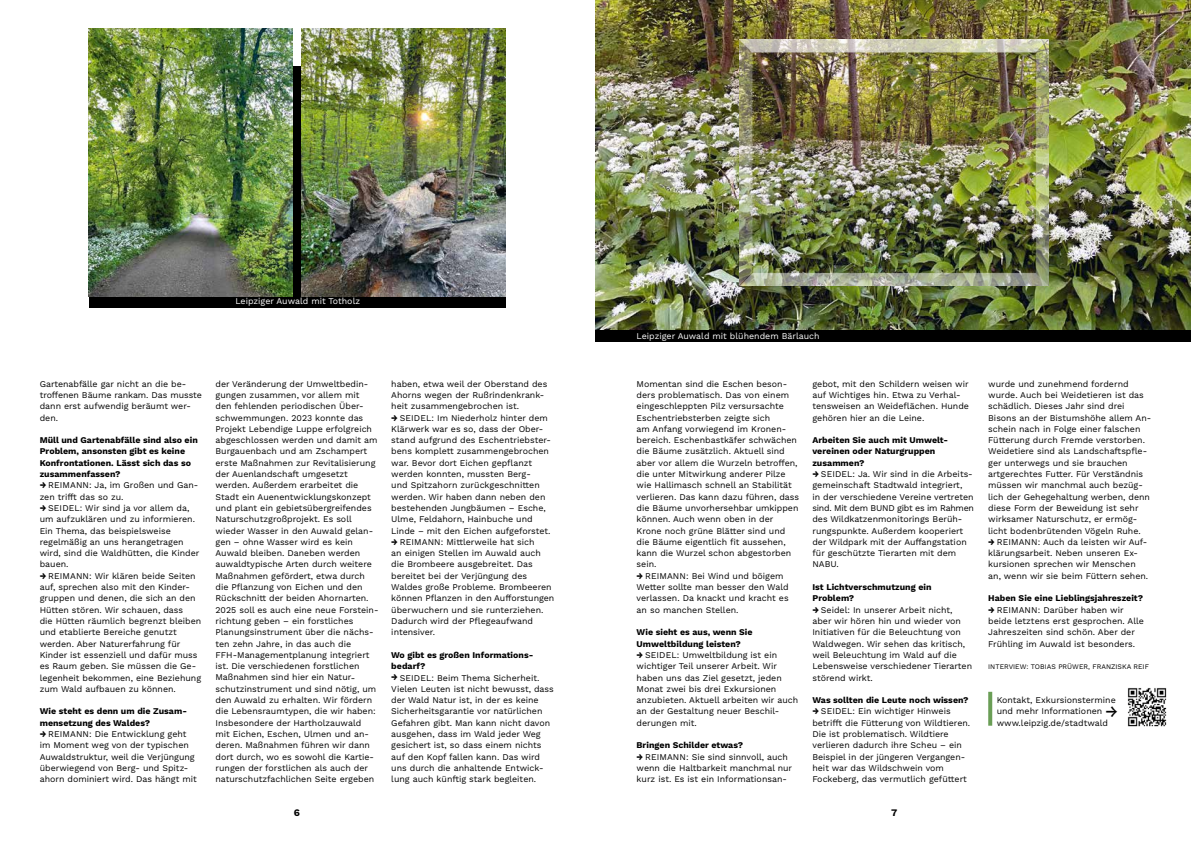
<style>
.page{position:relative;width:1191px;height:842px;background:#fff}
.page>*{position:absolute;margin:0;border:0;box-sizing:border-box;transform-origin:0 0}
.t1{font:700 10px "Work Sans";color:#000}
.t2{font:8.8px/11.3px "Work Sans";color:#000}
.t3{font:700 8.8px/11.3px "Work Sans";letter-spacing:.005em;color:#000}
.t4{font:8.8px "Work Sans";color:#fff}
.t5{font:7px "Work Sans";color:#000}
.s1{font-weight:700}
.s2{font-weight:500;font-size:16px}
</style>
<div class="page">
<img style="left:595px;top:0;width:596px;height:330px">
<img style="left:739px;top:39px;width:311px;height:247px">
<div style="left:89px;top:66px;width:416px;height:242px;background:#000"></div>
<img style="left:301px;top:28px;width:204px;height:268px">
<img style="left:89px;top:28px;width:203px;height:268px">
<div style="left:595px;top:330px;width:596px;height:11px;background:#000"></div>
<svg style="left:988px;top:692px;width:4px;height:34px"></svg>
<img style="left:1127px;top:688px;width:40px;height:39px">
<p class="t4" style="left:235px;top:296px;width:126px">Leipziger Auwald mit Totholz</p>
<p class="t4" style="left:636px;top:331px;width:184px">Leipziger Auwald mit blühendem Bärlauch</p>
<p class="t2" style="left:40px;top:378px;width:164px">Gartenabfälle gar nicht an die be&shy;troffenen Bäume rankam. Das musste dann erst aufwendig beräumt wer&shy;den.</p>
<p class="t3" style="left:40px;top:435px;width:160px">Müll und Gartenabfälle sind also ein<br>Problem, ansonsten gibt es keine<br>Konfrontationen. Lässt sich das so zusammenfassen?</p>
<p class="t2" style="left:40px;top:480px;width:160px"><span class="s1">→</span> REIMANN: Ja, im Großen und Gan&shy;zen trifft das so zu.</p>
<p class="t2" style="left:40px;top:503px;width:161px"><span class="s1">→</span> SEIDEL: Wir sind ja vor allem da, um aufzuklären und zu informieren.<br>Ein Thema, das beispielsweise regelmäßig an uns herangetragen wird, sind die Waldhütten, die Kinder bauen.</p>
<p class="t2" style="left:40px;top:570px;width:163px"><span class="s1">→</span> REIMANN: Wir klären beide Seiten auf, sprechen also mit den Kinder&shy;gruppen und denen, die sich an den Hütten stören. Wir schauen, dass<br>die Hütten räumlich begrenzt bleiben und etablierte Bereiche genutzt werden. Aber Naturerfahrung für Kinder ist essenziell und dafür muss es Raum geben. Sie müssen die Ge&shy;legenheit bekommen, eine Beziehung zum Wald aufbauen zu können.</p>
<p class="t3" style="left:40px;top:706px;width:149px">Wie steht es denn um die Zusam&shy;mensetzung des Waldes?</p>
<p class="t2" style="left:40px;top:729px;width:159px"><span class="s1">→</span> REIMANN: Die Entwicklung geht im Moment weg von der typischen Auwaldstruktur, weil die Verjüngung überwiegend von Berg- und Spitz&shy;ahorn dominiert wird. Das hängt mit</p>
<p class="t2" style="left:215px;top:378px;width:164px">der Veränderung der Umweltbedin&shy;gungen zusammen, vor allem mit<br>den fehlenden periodischen Über&shy;schwemmungen. 2023 konnte das Projekt Lebendige Luppe erfolgreich abgeschlossen werden und damit am Burgauenbach und am Zschampert erste Maßnahmen zur Revitalisierung der Auenlandschaft umgesetzt werden. Außerdem erarbeitet die Stadt ein Auenentwicklungskonzept und plant ein gebietsübergreifendes Naturschutzgroßprojekt. Es soll wieder Wasser in den Auwald gelan&shy;gen – ohne Wasser wird es kein Auwald bleiben. Daneben werden auwaldtypische Arten durch weitere Maßnahmen gefördert, etwa durch die Pflanzung von Eichen und den Rückschnitt der beiden Ahornarten.<br>2025 soll es auch eine neue Forstein&shy;richtung geben – ein forstliches Planungsinstrument über die nächs&shy;ten zehn Jahre, in das auch die FFH-Managementplanung integriert ist. Die verschiedenen forstlichen Maßnahmen sind hier ein Natur&shy;schutzinstrument und sind nötig, um den Auwald zu erhalten. Wir fördern die Lebensraumtypen, die wir haben:<br>Insbesondere der Hartholzauwald<br>mit Eichen, Eschen, Ulmen und an&shy;deren. Maßnahmen führen wir dann dort durch, wo es sowohl die Kartie&shy;rungen der forstlichen als auch der naturschutzfachlichen Seite ergeben</p>
<p class="t2" style="left:391px;top:378px;width:158px">haben, etwa weil der Oberstand des<br>Ahorns wegen der Rußrindenkrank&shy;heit zusammengebrochen ist.</p>
<p class="t2" style="left:391px;top:412px;width:161px"><span class="s1">→</span> SEIDEL: Im Niederholz hinter dem Klärwerk war es so, dass der Ober&shy;stand aufgrund des Eschentriebster&shy;bens komplett zusammengebrochen war. Bevor dort Eichen gepflanzt werden konnten, mussten Berg-<br>und Spitzahorn zurückgeschnitten werden. Wir haben dann neben den bestehenden Jungbäumen – Esche, Ulme, Feldahorn, Hainbuche und Linde – mit den Eichen aufgeforstet.</p>
<p class="t2" style="left:391px;top:537px;width:164px"><span class="s1">→</span> REIMANN: Mittlerweile hat sich<br>an einigen Stellen im Auwald auch die Brombeere ausgebreitet. Das bereitet bei der Verjüngung des<br>Waldes große Probleme. Brombeeren können Pflanzen in den Aufforstungen überwuchern und sie runterziehen.<br>Dadurch wird der Pflegeaufwand intensiver.</p>
<p class="t3" style="left:391px;top:650px;width:144px">Wo gibt es großen Informations&shy;bedarf?</p>
<p class="t2" style="left:391px;top:672px;width:164px"><span class="s1">→</span> SEIDEL: Beim Thema Sicherheit.<br>Vielen Leuten ist nicht bewusst, dass der Wald Natur ist, in der es keine Sicherheitsgarantie vor natürlichen Gefahren gibt. Man kann nicht davon ausgehen, dass im Wald jeder Weg gesichert ist, so dass einem nichts auf den Kopf fallen kann. Das wird uns durch die anhaltende Entwick&shy;lung auch künftig stark begleiten.</p>
<p class="t2" style="left:636px;top:378px;width:164px">Momentan sind die Eschen beson&shy;ders problematisch. Das von einem eingeschleppten Pilz versursachte Eschentriebsterben zeigte sich<br>am Anfang vorwiegend im Kronen&shy;bereich. Eschenbastkäfer schwächen die Bäume zusätzlich. Aktuell sind aber vor allem die Wurzeln betroffen, die unter Mitwirkung anderer Pilze wie Hallimasch schnell an Stabilität verlieren. Das kann dazu führen, dass die Bäume unvorhersehbar umkippen können. Auch wenn oben in der Krone noch grüne Blätter sind und die Bäume eigentlich fit aussehen, kann die Wurzel schon abgestorben sein.</p>
<p class="t2" style="left:636px;top:570px;width:153px"><span class="s1">→</span> REIMANN: Bei Wind und böigem<br>Wetter sollte man besser den Wald verlassen. Da knackt und kracht es an so manchen Stellen.</p>
<p class="t3" style="left:636px;top:627px;width:118px">Wie sieht es aus, wenn Sie<br>Umweltbildung leisten?</p>
<p class="t2" style="left:636px;top:650px;width:163px"><span class="s1">→</span> SEIDEL: Umweltbildung ist ein wichtiger Teil unserer Arbeit. Wir haben uns das Ziel gesetzt, jeden<br>Monat zwei bis drei Exkursionen anzubieten. Aktuell arbeiten wir auch an der Gestaltung neuer Beschil&shy;derungen mit.</p>
<p class="t3" style="left:636px;top:740px;width:108px">Bringen Schilder etwas?</p>
<p class="t2" style="left:636px;top:751px;width:157px"><span class="s1">→</span> REIMANN: Sie sind sinnvoll, auch wenn die Haltbarkeit manchmal nur kurz ist. Es ist ein Informationsan-</p>
<p class="t2" style="left:812px;top:378px;width:158px">gebot, mit den Schildern weisen wir auf Wichtiges hin. Etwa zu Verhal&shy;tensweisen an Weideflächen. Hunde gehören hier an die Leine.</p>
<p class="t3" style="left:812px;top:435px;width:137px">Arbeiten Sie auch mit Umwelt&shy;vereinen oder Naturgruppen zusammen?</p>
<p class="t2" style="left:812px;top:469px;width:163px"><span class="s1">→</span> SEIDEL: Ja. Wir sind in die Arbeits&shy;gemeinschaft Stadtwald integriert,<br>in der verschiedene Vereine vertreten sind. Mit dem BUND gibt es im Rahmen des Wildkatzenmonitorings Berüh&shy;rungspunkte. Außerdem kooperiert der Wildpark mit der Auffangstation für geschützte Tierarten mit dem<br>NABU.</p>
<p class="t3" style="left:812px;top:582px;width:121px">Ist Lichtverschmutzung ein<br>Problem?</p>
<p class="t2" style="left:812px;top:604px;width:161px"><span class="s1">→</span> Seidel: In unserer Arbeit nicht, aber wir hören hin und wieder von<br>Initiativen für die Beleuchtung von<br>Waldwegen. Wir sehen das kritisch, weil Beleuchtung im Wald auf die<br>Lebensweise verschiedener Tierarten störend wirkt.</p>
<p class="t3" style="left:812px;top:695px;width:158px">Was sollten die Leute noch wissen?</p>
<p class="t2" style="left:812px;top:706px;width:159px"><span class="s1">→</span> SEIDEL: Ein wichtiger Hinweis betrifft die Fütterung von Wildtieren.<br>Die ist problematisch. Wildtiere verlieren dadurch ihre Scheu – ein Beispiel in der jüngeren Vergangen&shy;heit war das Wildschwein vom Fockeberg, das vermutlich gefüttert</p>
<p class="t1" style="left:294px;top:807px;width:8px">6</p>
<p class="t1" style="left:891px;top:807px;width:8px">7</p>
<p class="t2" style="left:988px;top:378px;width:164px">wurde und zunehmend fordernd wurde. Auch bei Weidetieren ist das schädlich. Dieses Jahr sind drei Bisons an der Bistumshöhe allem An&shy;schein nach in Folge einer falschen Fütterung durch Fremde verstorben.<br>Weidetiere sind als Landschaftspfle&shy;ger unterwegs und sie brauchen artgerechtes Futter. Für Verständnis müssen wir manchmal auch bezüg&shy;lich der Gehegehaltung werben, denn diese Form der Beweidung ist sehr wirksamer Naturschutz, er ermög&shy;licht bodenbrütenden Vögeln Ruhe.</p>
<p class="t2" style="left:988px;top:537px;width:162px"><span class="s1">→</span> REIMANN: Auch da leisten wir Auf&shy;klärungsarbeit. Neben unseren Ex&shy;kursionen sprechen wir Menschen an, wenn wir sie beim Füttern sehen.</p>
<p class="t3" style="left:988px;top:593px;width:156px">Haben Sie eine Lieblingsjahreszeit?</p>
<p class="t2" style="left:988px;top:604px;width:157px"><span class="s1">→</span> REIMANN: Darüber haben wir beide letztens erst gesprochen. Alle Jahreszeiten sind schön. Aber der Frühling im Auwald ist besonders.</p>
<p class="t5" style="left:988px;top:663px;width:162px">INTERVIEW: TOBIAS PRÜWER, FRANZISKA REIF</p>
<p class="t2" style="left:996px;top:695px;width:122px">Kontakt, Exkursionstermine und mehr Informationen <span class="s2">→ </span>www.leipzig.de/stadtwald</p>
</div>
